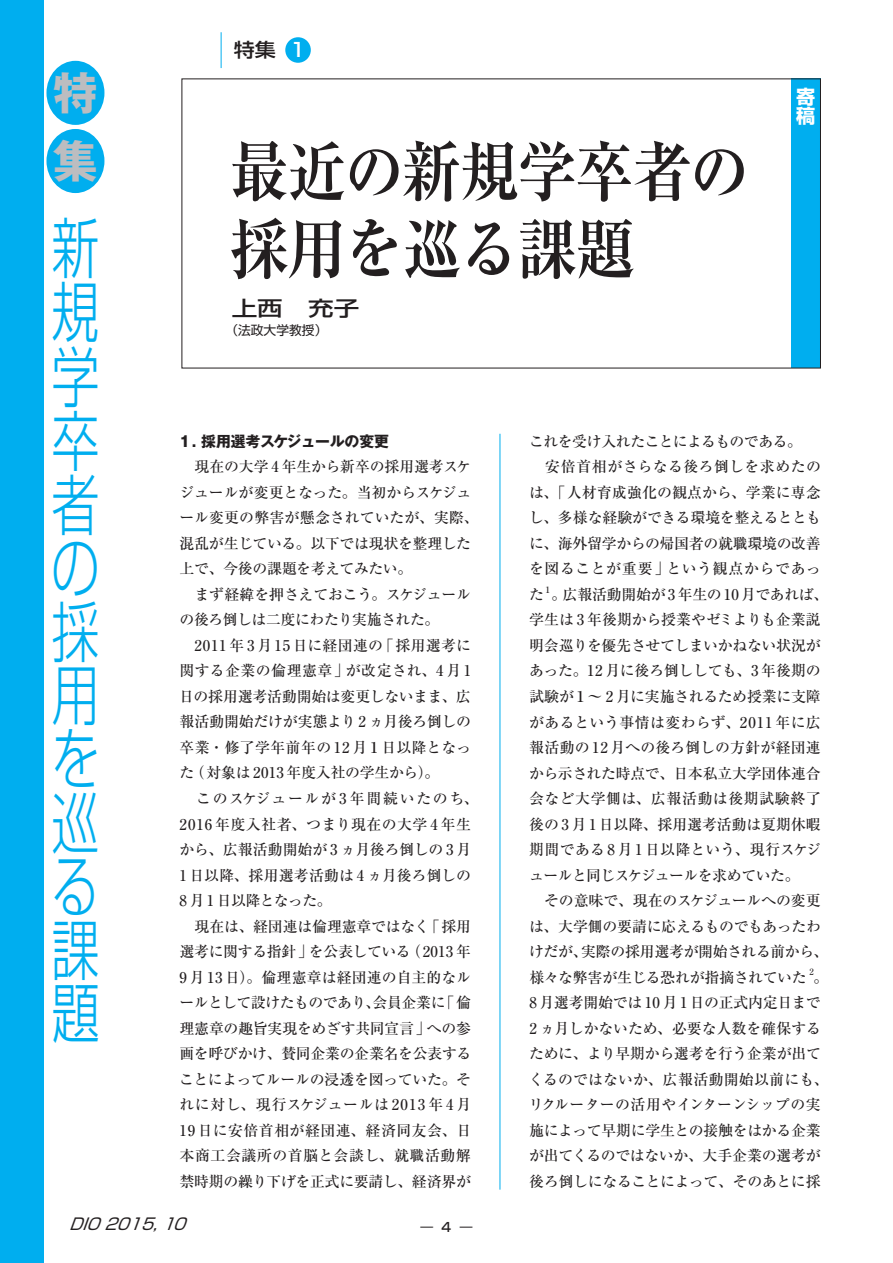
<style>
.page{position:relative;width:893px;height:1263px;background:#fff}
.page>*{position:absolute;margin:0;border:0;box-sizing:border-box;transform-origin:0 0}
.t1{font:700 65.85px/77.6px "Ryumin Pro";letter-spacing:-.03em;color:#231f20;scale:.9 1}
.t2{font:300 65.85px/63.8px "Shin Go Pro";color:#00aeef;text-align:justify;scale:.73 1}
.t3{font:700 44.85px/68.1px "Gothic MB101 Pro";color:#bcbdc0}
.t4{font:500 20.4px "Shin Go Pro";color:#231f20;scale:1.25 1}
.t5{font:500 19.2px "Shin Go Pro";color:#231f20;scale:1.1 1}
.t6{font:700 19.2px/19.2px "Shin Go Pro";color:#fff}
.t7{font:italic 15.9px "Shin Go Pro";color:#231f20}
.t8{font:500 14.85px/25.5px "Ryumin Pro";letter-spacing:-.01em;color:#231f20}
.t9{font:700 14.85px "Gothic MB101 Pro";letter-spacing:-.015em;color:#231f20}
.t10{font:12.75px "Shin Go Pro";color:#231f20}
.t11{font:500 12.75px "Shin Go Pro";color:#231f20}
.t12{font:500 8.7px "Ryumin Pro";color:#231f20}
.s1{color:#fff}
</style>
<div class="page">
<div style="left:791px;top:79px;width:30px;height:289px;background:#00aeef"></div>
<div style="left:0;top:0;width:44px;height:1263px;background:#00aeef"></div>
<div style="left:46px;top:61px;width:58px;height:64px;background:#00aeef;border-radius:50%"></div>
<div style="left:46px;top:129px;width:58px;height:64px;background:#00aeef;border-radius:50%"></div>
<div style="left:285px;top:37px;width:26px;height:26px;background:#00aeef;border-radius:50%"></div>
<hr style="left:221px;top:32px;width:1px;height:36px;background:#00aeef">
<hr style="left:500px;top:434px;width:1px;height:755px;background:#00aeef">
<h2 class="t3" style="left:53px;top:53px;width:46px">特集</h2>
<h1 class="t2" style="left:51px;top:208px;width:65px">新規学卒者の採用を巡る課題</h1>
<p class="t5" style="left:234px;top:34px;width:67px">特集 <span class="s1">1</span></p>
<h1 class="t1" style="left:230px;top:128px;width:579px">最近の新規学卒者の採用を巡る課題</h1>
<h3 class="t4" style="left:232px;top:291px;width:104px">上西　充子</h3>
<p class="t10" style="left:225px;top:320px;width:104px">（法政大学教授）</p>
<p class="t6" style="left:796px;top:85px;width:20px">寄稿</p>
<p class="t9" style="left:179px;top:429px;width:211px">1. 採用選考スケジュールの変更</p>
<p class="t8" style="left:179px;top:453px;width:301px">　現在の大学 4 年生から新卒の採用選考スケジュールが変更となった。当初からスケジュール変更の弊害が懸念されていたが、実際、混乱が生じている。以下では現状を整理した上で、今後の課題を考えてみたい。<br>　まず経緯を押さえておこう。スケジュールの後ろ倒しは二度にわたり実施された。　2011 年 3 月15 日に経団連の「採用選考に関する企業の倫理憲章」が改定され、4 月1日の採用選考活動開始は変更しないまま、広報活動開始だけが実態より 2 ヵ月後ろ倒しの卒業・修了学年前年の 12 月１日以降となった（対象は 2013 年度入社の学生から）。<br>　このスケジュールが3 年間続いたのち、<br>2016 年度入社者、つまり現在の大学 4 年生から、広報活動開始が 3 ヵ月後ろ倒しの 3 月<br>1 日以降、採用選考活動は 4 ヵ月後ろ倒しの<br>8 月 1 日以降となった。<br>　現在は、経団連は倫理憲章ではなく「採用選考に関する指針」を公表している（2013 年<br>9 月13 日）。倫理憲章は経団連の自主的なルールとして設けたものであり、会員企業に「倫理憲章の趣旨実現をめざす共同宣言」への参画を呼びかけ、賛同企業の企業名を公表することによってルールの浸透を図っていた。それに対し、現行スケジュールは 2013 年 4 月<br>19 日に安倍首相が経団連、経済同友会、日本商工会議所の首脳と会談し、就職活動解禁時期の繰り下げを正式に要請し、経済界が</p>
<p class="t8" style="left:529px;top:427px;width:294px">これを受け入れたことによるものである。<br>　安倍首相がさらなる後ろ倒しを求めたのは、「人材育成強化の観点から、学業に専念し、多様な経験ができる環境を整えるとともに、海外留学からの帰国者の就職環境の改善を図ることが重要」という観点からであった</p>
<p class="t12" style="left:543px;top:582px;width:10px">１</p>
<p class="t8" style="left:529px;top:580px;width:301px;text-indent:22px">。広報活動開始が 3 年生の 10 月であれば、学生は 3 年後期から授業やゼミよりも企業説明会巡りを優先させてしまいかねない状況があった。12 月に後ろ倒ししても、3 年後期の試験が１～ 2 月に実施されるため授業に支障があるという事情は変わらず、2011 年に広報活動の 12 月への後ろ倒しの方針が経団連から示された時点で、日本私立大学団体連合会など大学側は、広報活動は後期試験終了後の 3 月 1 日以降、採用選考活動は夏期休暇期間である 8 月1 日以降という、現行スケジュールと同じスケジュールを求めていた。<br>　その意味で、現在のスケジュールへの変更は、大学側の要請に応えるものでもあったわけだが、実際の採用選考が開始される前から、様々な弊害が生じる恐れが指摘されていた</p>
<p class="t12" style="left:809px;top:965px;width:6px">2</p>
<p class="t8" style="left:529px;top:963px;width:301px;text-indent:285px">。<br>8 月選考開始では 10 月 1 日の正式内定日まで<br>2 ヵ月しかないため、必要な人数を確保するために、より早期から選考を行う企業が出てくるのではないか、広報活動開始以前にも、リクルーターの活用やインターンシップの実施によって早期に学生との接触をはかる企業が出てくるのではないか、大手企業の選考が後ろ倒しになることによって、そのあとに採</p>
<p class="t7" style="left:69px;top:1210px;width:126px">DIO2015,10</p>
<p class="t11" style="left:420px;top:1216px;width:54px">― 4 ―</p>
</div>
